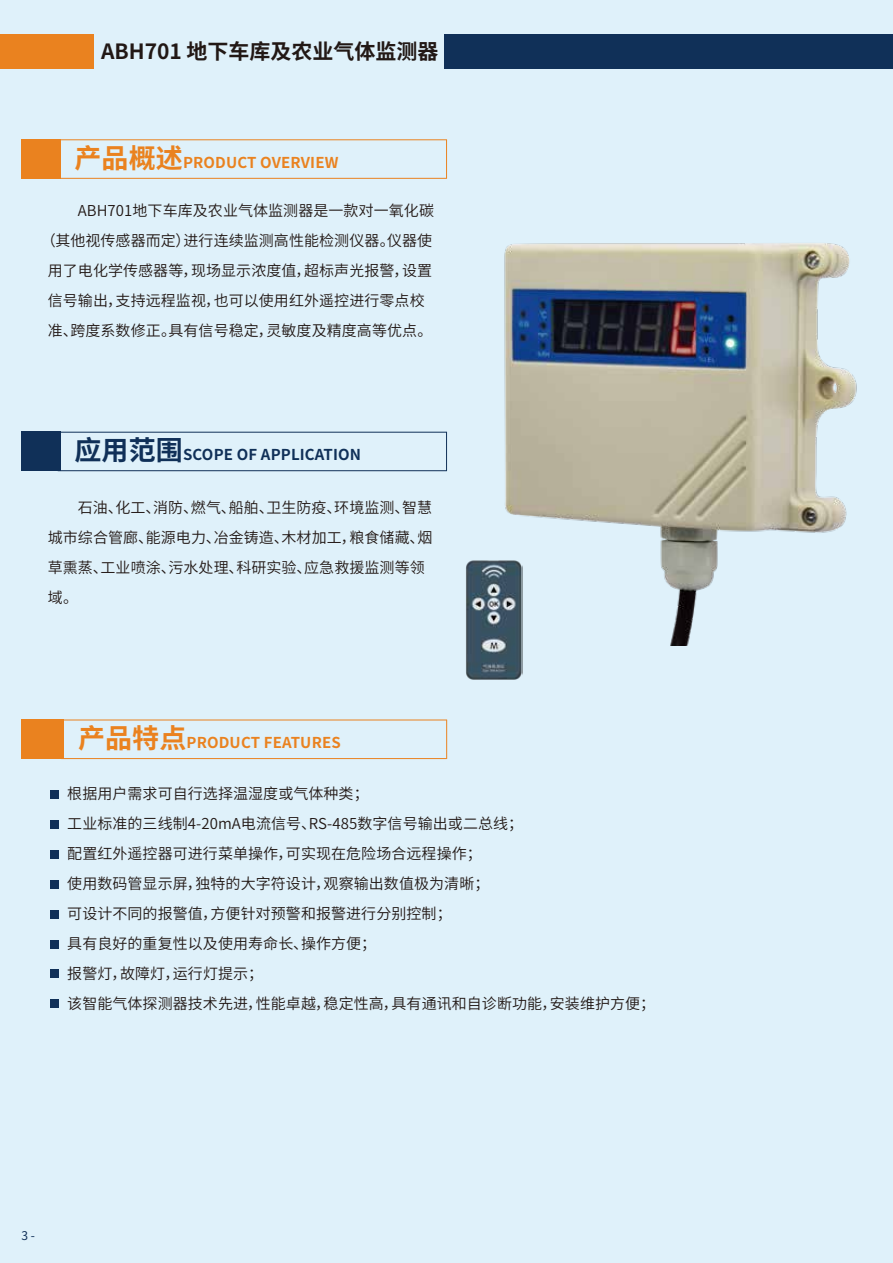
<style>
.page{position:relative;width:893px;height:1263px;background:#dff1fa}
.page>*{position:absolute;margin:0;border:0;box-sizing:border-box;transform-origin:0 0}
.t1{font:700 21px "Source Han Sans CN";color:#221815}
.t2{font:15px/30px "Source Han Sans CN";letter-spacing:.005em;color:#221815}
.t3{font:700 15px "Source Han Sans CN";letter-spacing:.01em;color:#ea821f}
.t4{font:700 15px "Source Han Sans CN";letter-spacing:.01em;color:#103058}
.t5{font:12px "Source Han Sans CN";color:#103058}
.s1{font-size:27px}
</style>
<div class="page">
<div style="left:0;top:34px;width:93px;height:35px;background:#ea821f"></div>
<div style="left:444px;top:34px;width:449px;height:35px;background:#103058"></div>
<div style="left:51px;top:790px;width:8px;height:8px;background:#103058"></div>
<div style="left:51px;top:820px;width:8px;height:8px;background:#103058"></div>
<div style="left:51px;top:850px;width:8px;height:8px;background:#103058"></div>
<div style="left:51px;top:880px;width:8px;height:8px;background:#103058"></div>
<div style="left:51px;top:910px;width:8px;height:8px;background:#103058"></div>
<div style="left:51px;top:940px;width:8px;height:8px;background:#103058"></div>
<div style="left:51px;top:970px;width:8px;height:8px;background:#103058"></div>
<div style="left:51px;top:1000px;width:8px;height:8px;background:#103058"></div>
<div style="left:21px;top:720px;width:43px;height:39px;background:#ea821f"></div>
<hr style="left:61px;top:720px;width:386px;height:1px;background:#ea821f">
<hr style="left:61px;top:758px;width:386px;height:1px;background:#ea821f">
<hr style="left:446px;top:720px;width:1px;height:39px;background:#ea821f">
<div style="left:21px;top:139px;width:40px;height:40px;background:#ea821f"></div>
<hr style="left:58px;top:139px;width:389px;height:1px;background:#ea821f">
<hr style="left:58px;top:178px;width:389px;height:1px;background:#ea821f">
<hr style="left:446px;top:139px;width:1px;height:40px;background:#ea821f">
<hr style="left:446px;top:432px;width:1px;height:39px;background:#103058">
<div style="left:21px;top:432px;width:40px;height:39px;background:#103058"></div>
<hr style="left:58px;top:432px;width:389px;height:1px;background:#103058">
<hr style="left:58px;top:470px;width:389px;height:1px;background:#103058">
<img style="left:504px;top:243px;width:353px;height:402px">
<img style="left:466px;top:558px;width:57px;height:122px">
<h1 class="t1" style="left:101px;top:39px;width:339px">ABH701 地下车库及农业气体监测器</h1>
<p class="t3" style="left:75px;top:154px;width:265px"><span class="s1">产品概述</span>PRODUCT OVERVIEW</p>
<p class="t2" style="left:78px;top:196px;width:358px">ABH701地下车库及农业气体监测器是一款对一氧化碳</p>
<p class="t2" style="left:41px;top:226px;width:393px">（其他视传感器而定）进行连续监测高性能检测仪器。仪器使</p>
<p class="t2" style="left:48px;top:256px;width:386px">用了电化学传感器等，现场显示浓度值，超标声光报警，设置</p>
<p class="t2" style="left:48px;top:286px;width:378px">信号输出，支持远程监视，也可以使用红外遥控进行零点校</p>
<p class="t2" style="left:48px;top:316px;width:386px">准、跨度系数修正。具有信号稳定，灵敏度及精度高等优点。</p>
<p class="t4" style="left:75px;top:446px;width:288px"><span class="s1">应用范围</span>SCOPE OF APPLICATION</p>
<p class="t2" style="left:48px;top:492px;width:386px;text-indent:30px">石油、化工、消防、燃气、船舶、卫生防疫、环境监测、智慧城市综合管廊、能源电力、冶金铸造、木材加工，粮食储藏、烟草熏蒸、工业喷涂、污水处理、科研实验、应急救援监测等领域。</p>
<p class="t3" style="left:78px;top:734px;width:264px"><span class="s1">产品特点</span>PRODUCT FEATURES</p>
<p class="t2" style="left:67px;top:779px;width:589px">根据用户需求可自行选择温湿度或气体种类；<br>工业标准的三线制4-20mA电流信号、RS-485数字信号输出或二总线；<br>配置红外遥控器可进行菜单操作，可实现在危险场合远程操作；<br>使用数码管显示屏，独特的大字符设计，观察输出数值极为清晰；<br>可设计不同的报警值，方便针对预警和报警进行分别控制；<br>具有良好的重复性以及使用寿命长、操作方便；<br>报警灯，故障灯，运行灯提示；<br>该智能气体探测器技术先进，性能卓越，稳定性高，具有通讯和自诊断功能，安装维护方便；</p>
<p class="t5" style="left:21px;top:1228px;width:15px">3 -</p>
</div>
